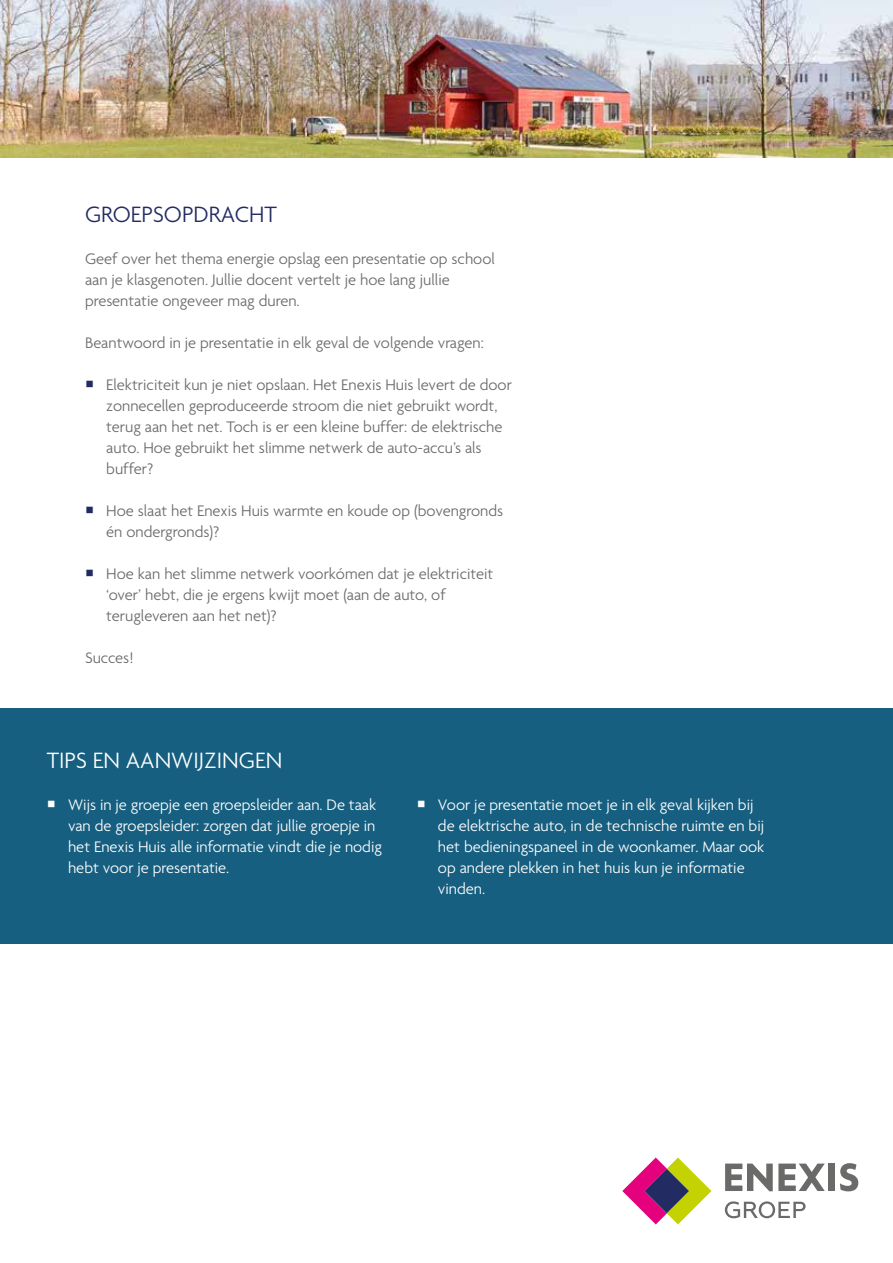
<style>
.page{position:relative;width:893px;height:1263px;background:#fff}
.page>*{position:absolute;margin:0;border:0;box-sizing:border-box;transform-origin:0 0}
.t1{font:300 24px "Agenda";color:#fff}
.t2{font:300 24px "Agenda";color:#232c62}
.t3{font:300 16.5px/21px "Agenda";color:#6a6a69}
.t4{font:300 16.5px/21px "Agenda";color:#fff}
.s1{color:#232c62}
</style>
<div class="page">
<div style="left:0;top:708px;width:893px;height:236px;background:#165f80"></div>
<img style="left:0;top:0;width:893px;height:157px">
<svg style="left:725px;top:1201px;width:81px;height:17px"></svg>
<svg style="left:622px;top:1157px;width:89px;height:67px"></svg>
<div style="left:829px;top:1163px;width:6px;height:28px;background:#6a6a69"></div>
<svg style="left:840px;top:1163px;width:18px;height:28px"></svg>
<svg style="left:725px;top:1163px;width:100px;height:28px"></svg>
<h1 class="t2" style="left:85px;top:200px;width:193px">GROEPSOPDRACHT</h1>
<p class="t3" style="left:85px;top:248px;width:411px">Geef over het thema energie opslag een presentatie op school aan je klasgenoten. Jullie docent vertelt je hoe lang jullie presentatie ongeveer mag duren.</p>
<p class="t3" style="left:85px;top:332px;width:400px">Beantwoord in je presentatie in elk geval de volgende vragen:</p>
<p class="t3" style="left:106px;top:374px;width:407px;text-indent:-21px"><span class="s1">○</span> Elektriciteit kun je niet opslaan. Het Enexis Huis levert de door zonnecellen geproduceerde stroom die niet gebruikt wordt, terug aan het net. Toch is er een kleine buffer: de elektrische auto. Hoe gebruikt het slimme netwerk de auto-accu’s als buffer?</p>
<p class="t3" style="left:106px;top:500px;width:398px;text-indent:-21px"><span class="s1">○</span> Hoe slaat het Enexis Huis warmte en koude op (bovengronds én ondergronds)?</p>
<p class="t3" style="left:106px;top:563px;width:389px;text-indent:-21px"><span class="s1">○</span> Hoe kan het slimme netwerk voorkómen dat je elektriciteit ‘over’ hebt, die je ergens kwijt moet (aan de auto, of terugleveren aan het net)?</p>
<p class="t3" style="left:85px;top:647px;width:50px">Succes!</p>
<h1 class="t1" style="left:47px;top:746px;width:237px">TIPS EN AANWIJZINGEN</h1>
<p class="t4" style="left:68px;top:794px;width:315px;text-indent:-21px">○ Wijs in je groepje een groepsleider aan. De taak van de groepsleider: zorgen dat jullie groepje in het Enexis Huis alle informatie vindt die je nodig hebt voor je presentatie.</p>
<p class="t4" style="left:438px;top:794px;width:328px;text-indent:-21px">○ Voor je presentatie moet je in elk geval kijken bij de elektrische auto, in de technische ruimte en bij het bedieningspaneel in de woonkamer. Maar ook op andere plekken in het huis kun je informatie vinden.</p>
</div>
